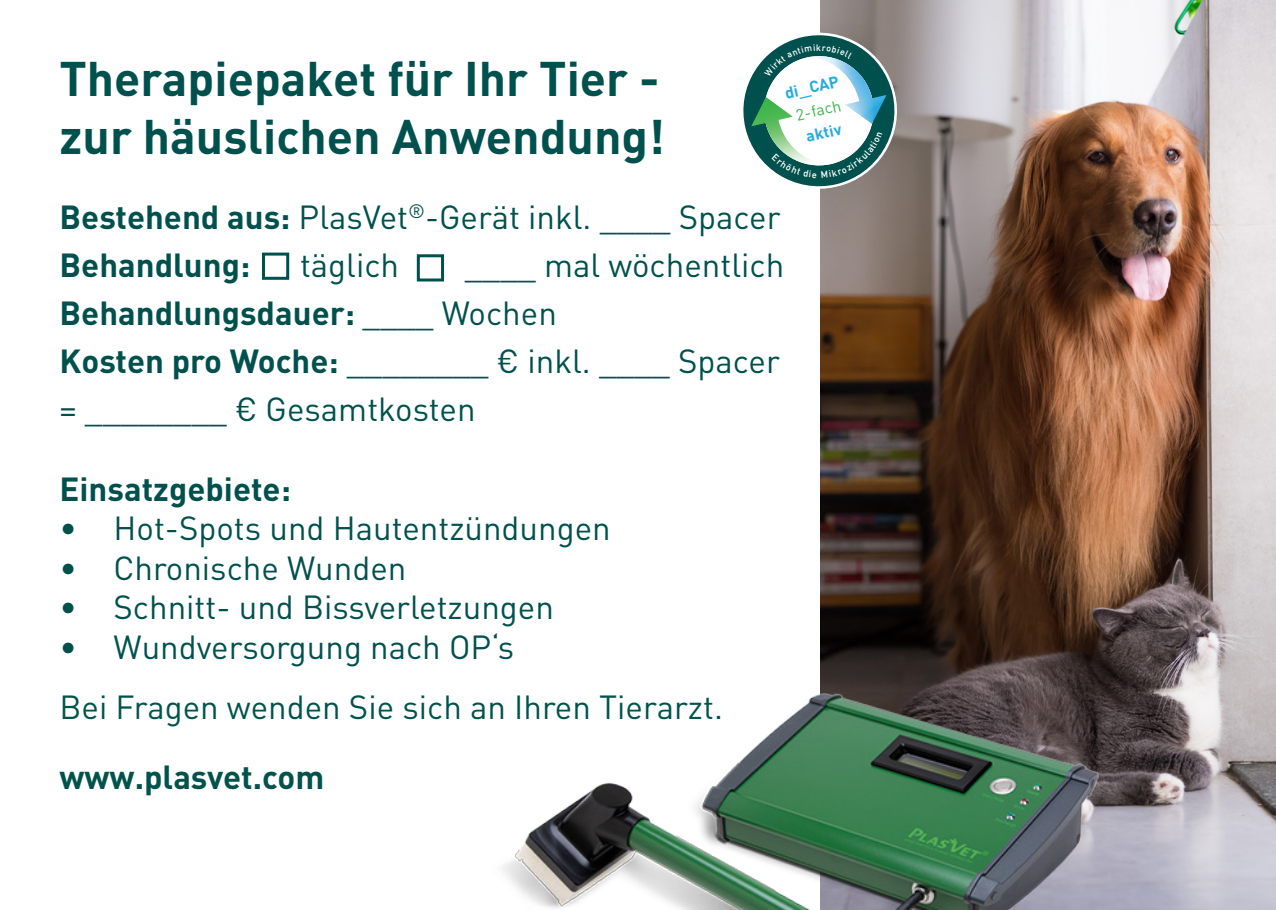
<style>
.page{position:relative;width:1276px;height:910px;background:#fff}
.page>*{position:absolute;margin:0;border:0;box-sizing:border-box;transform-origin:0 0}
.t1{font:700 48px "DIN Pro";color:#00514d}
.t2{font:33px/48px "DIN Pro";color:#00514d}
.t3{font:700 33px "DIN Pro";color:#00514d}
.t4{font:33px "DIN Pro";color:#00534b}
.t5{font:700 33px "DIN Pro";color:#00534b}
.t6{font:700 15.9px/23.4px "DIN Pro";color:#24aae1;text-align:center}
.t7{font:700 9px "DIN Alternate";color:#fff}
.s1{font-family:"DIN Condensed";font-size:24.3px}
.s2{font-weight:400;color:#3ab54a}
.s3{font-weight:700}
.s4{font-weight:400}
</style>
<div class="page">
<img style="left:821px;top:0;width:455px;height:910px">
<img style="left:502px;top:619px;width:740px;height:291px">
<div style="left:262px;top:253px;width:27px;height:27px;border:3px solid #00514d"></div>
<div style="left:417px;top:254px;width:27px;height:27px;border:3px solid #00514d"></div>
<svg style="left:743px;top:25px;width:161px;height:172px"></svg>
<p class="t1" style="left:60px;top:46px;width:601px">Therapiepaket für Ihr Tier -</p>
<p class="t1" style="left:60px;top:104px;width:607px">zur häuslichen Anwendung!</p>
<p class="t7" style="left:816px;top:41px;width:6px">k</p>
<p class="t6" style="left:782px;top:81px;width:57px;rotate:-13deg">di<span class="s1">_</span>CAP<br><span class="s2">2-fach </span>aktiv</p>
<p class="t2" style="left:60px;top:192px;width:722px"><span class="s3">Bestehend aus:</span> PlasVet<sup>®</sup>-Gerät inkl. ____ Spacer<br><span class="s3">Behandlung:</span></p>
<p class="t2" style="left:300px;top:240px;width:100px">täglich</p>
<p class="t2" style="left:465px;top:240px;width:321px">____ mal wöchentlich</p>
<p class="t3" style="left:60px;top:291px;width:499px">Behandlungsdauer: <span class="s4">____ Wochen</span></p>
<p class="t2" style="left:60px;top:336px;width:722px"><span class="s3">Kosten pro Woche:</span> ________ € inkl. ____ Spacer = ________ € Gesamtkosten</p>
<p class="t3" style="left:60px;top:466px;width:233px">Einsatzgebiete:</p>
<p class="t2" style="left:60px;top:503px;width:553px">• Hot-Spots und Hautentzündungen</p>
<p class="t2" style="left:60px;top:543px;width:348px">• Chronische Wunden</p>
<p class="t2" style="left:60px;top:582px;width:496px">• Schnitt- und Bissverletzungen</p>
<p class="t2" style="left:60px;top:622px;width:456px">• Wundversorgung nach OP‘s</p>
<p class="t4" style="left:60px;top:685px;width:665px">Bei Fragen wenden Sie sich an Ihren Tierarzt.</p>
<p class="t5" style="left:60px;top:754px;width:266px">www.plasvet.com</p>
</div>
